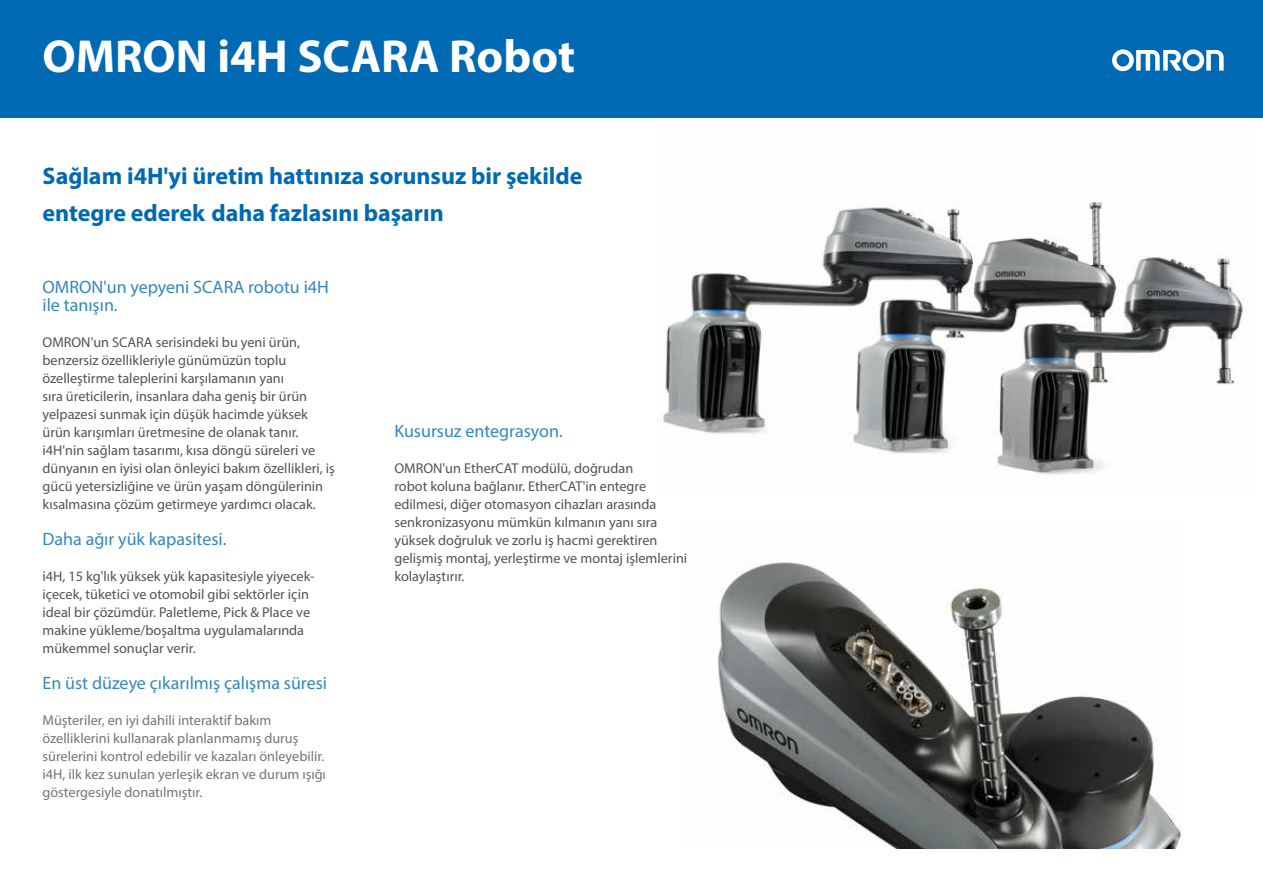
<style>
.page{position:relative;width:1263px;height:893px;background:#fff}
.page>*{position:absolute;margin:0;border:0;box-sizing:border-box;transform-origin:0 0}
.t1{font:700 46.5px "Myriad Pro";color:#fff}
.t2{font:700 24px/36.8px "Myriad Pro";color:#0069b4}
.t3{font:18px/18px "Myriad Pro";color:#3387c3}
.t4{font:14.25px/18px "Myriad Pro";color:#535353}
.t5{font:14.25px/18px "Myriad Pro";color:#757575}
</style>
<div class="page">
<div style="left:0;top:0;width:1263px;height:118px;background:#0069b4"></div>
<svg style="left:1112px;top:49px;width:112px;height:22px"></svg>
<img style="left:717px;top:562px;width:464px;height:286px">
<img style="left:663px;top:202px;width:580px;height:273px">
<h1 class="t1" style="left:43px;top:26px;width:534px">OMRON i4H SCARA Robot</h1>
<h2 class="t2" style="left:43px;top:157px;width:541px">Sağlam i4H'yi üretim hattınıza sorunsuz bir şekilde entegre ederek daha fazlasını başarın</h2>
<p class="t3" style="left:43px;top:278px;width:288px">OMRON'un yepyeni SCARA robotu i4H ile tanışın.</p>
<p class="t4" style="left:43px;top:333px;width:294px">OMRON'un SCARA serisindeki bu yeni ürün, benzersiz özellikleriyle günümüzün toplu özelleştirme taleplerini karşılamanın yanı<br>sıra üreticilerin, insanlara daha geniş bir ürün yelpazesi sunmak için düşük hacimde yüksek ürün karışımları üretmesine de olanak tanır. i4H'nin sağlam tasarımı, kısa döngü süreleri ve dünyanın en iyisi olan önleyici bakım özellikleri, iş gücü yetersizliğine ve ürün yaşam döngülerinin kısalmasına çözüm getirmeye yardımcı olacak.</p>
<p class="t3" style="left:43px;top:530px;width:185px">Daha ağır yük kapasitesi.</p>
<p class="t4" style="left:43px;top:567px;width:274px">i4H, 15 kg'lık yüksek yük kapasitesiyle yiyecek&shy;içecek, tüketici ve otomobil gibi sektörler için ideal bir çözümdür. Paletleme, Pick &amp; Place ve makine yükleme/boşaltma uygulamalarında mükemmel sonuçlar verir.</p>
<p class="t3" style="left:43px;top:674px;width:286px">En üst düzeye çıkarılmış çalışma süresi</p>
<p class="t5" style="left:43px;top:711px;width:285px">Müşteriler, en iyi dahili interaktif bakım özelliklerini kullanarak planlanmamış duruş sürelerini kontrol edebilir ve kazaları önleyebilir. i4H, ilk kez sunulan yerleşik ekran ve durum ışığı göstergesiyle donatılmıştır.</p>
<p class="t3" style="left:394px;top:422px;width:170px">Kusursuz entegrasyon.</p>
<p class="t4" style="left:394px;top:459px;width:294px">OMRON'un EtherCAT modülü, doğrudan<br>robot koluna bağlanır. EtherCAT'in entegre edilmesi, diğer otomasyon cihazları arasında senkronizasyonu mümkün kılmanın yanı sıra yüksek doğruluk ve zorlu iş hacmi gerektiren gelişmiş montaj, yerleştirme ve montaj işlemlerini kolaylaştırır.</p>
</div>
